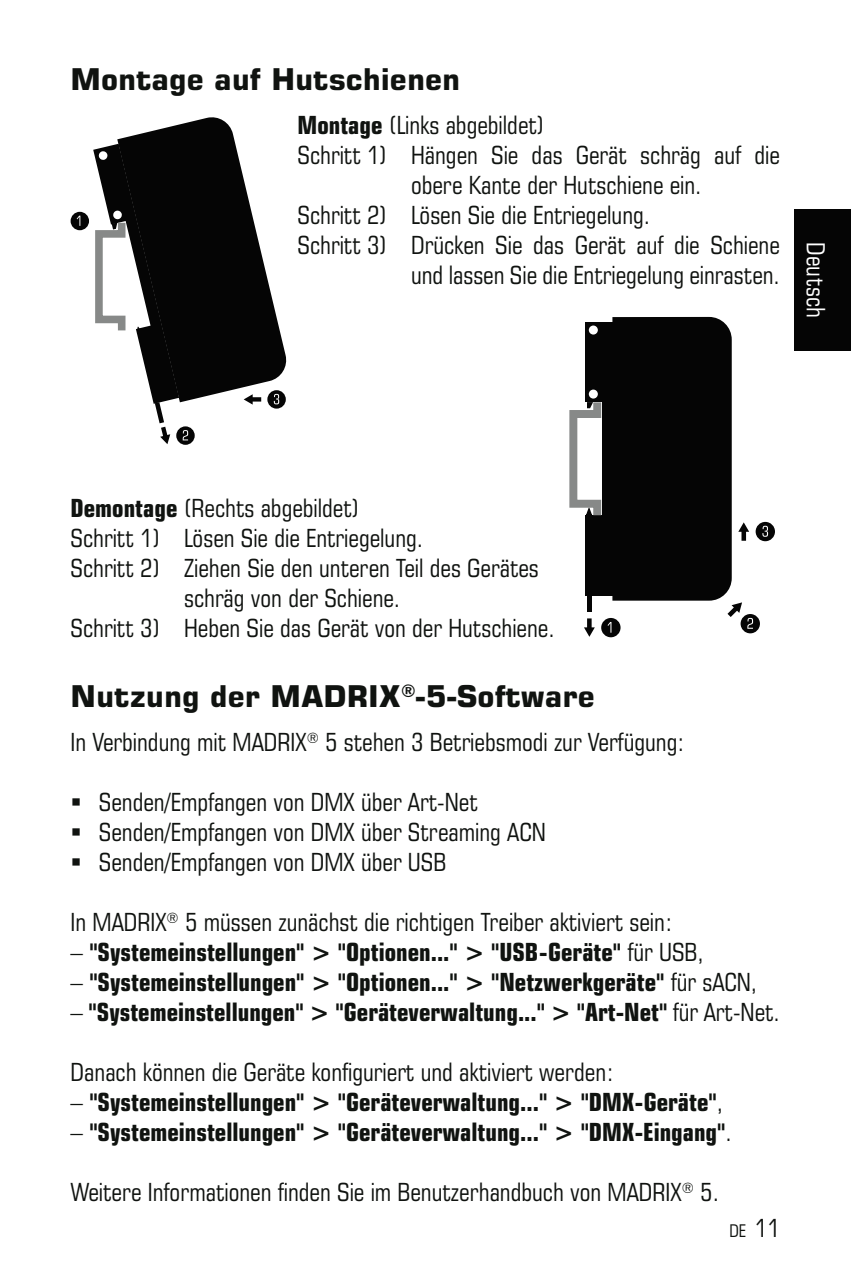
<style>
.page{position:relative;width:851px;height:1269px;background:#fff}
.page>*{position:absolute;margin:0;border:0;box-sizing:border-box;transform-origin:0 0}
.t1{font:700 30px "Square 721 BT";color:#101310}
.t2{font:condensed 25px/30px "Square 721 BT";color:#101310}
.t3{font:700 condensed 25px "Square 721 BT";color:#101310}
.t4{font:condensed 25px "Square 721 BT";letter-spacing:.01em;color:#fff}
.t5{font:condensed 17.5px "Square 721 BT";color:#101310}
.s1{font-weight:700}
.s2{font-weight:400}
.s3{font-size:25px}
</style>
<div class="page">
<div style="left:793px;top:209px;width:57px;height:142px;background:#050505"></div>
<svg style="left:117px;top:117px;width:170px;height:285px;fill:#050505"></svg>
<div style="left:71px;top:212px;width:18px;height:18px;background:#050505;border-radius:50%"></div>
<svg style="left:77px;top:216px;width:3px;height:10px"></svg>
<svg style="left:176px;top:426px;width:19px;height:19px"></svg>
<svg style="left:93px;top:144px;width:95px;height:300px"></svg>
<svg style="left:267px;top:390px;width:19px;height:19px"></svg>
<svg style="left:274px;top:394px;width:5px;height:10px"></svg>
<div style="left:251px;top:397px;width:10px;height:5px;background:#050505"></div>
<svg style="left:243px;top:394px;width:9px;height:11px"></svg>
<div style="left:740px;top:614px;width:19px;height:19px;background:#050505;border-radius:50%"></div>
<svg style="left:755px;top:522px;width:19px;height:19px"></svg>
<svg style="left:762px;top:526px;width:5px;height:11px"></svg>
<svg style="left:569px;top:317px;width:183px;height:320px"></svg>
<p class="t1" style="left:71px;top:68px;width:391px">Montage auf Hutschienen</p>
<p class="t2" style="left:297px;top:112px;width:249px"><span class="s1">Montage</span> (Links abgebildet)</p>
<p class="t2" style="left:297px;top:142px;width:483px">Schritt 1) Hängen Sie das Gerät schräg auf die</p>
<p class="t2" style="left:411px;top:172px;width:292px">obere Kante der Hutschiene ein.</p>
<p class="t2" style="left:297px;top:202px;width:354px">Schritt 2) Lösen Sie die Entriegelung.</p>
<p class="t2" style="left:297px;top:232px;width:483px">Schritt 3) Drücken Sie das Gerät auf die Schiene</p>
<p class="t2" style="left:411px;top:262px;width:370px">und lassen Sie die Entriegelung einrasten.</p>
<p class="t4" style="left:825px;top:242px;width:78px;rotate:90deg">Deutsch</p>
<p class="t2" style="left:71px;top:495px;width:290px"><span class="s1">Demontage</span> (Rechts abgebildet)</p>
<p class="t2" style="left:71px;top:525px;width:354px">Schritt 1) Lösen Sie die Entriegelung.</p>
<p class="t2" style="left:71px;top:555px;width:469px">Schritt 2) Ziehen Sie den unteren Teil des Gerätes</p>
<p class="t2" style="left:184px;top:585px;width:217px">schräg von der Schiene.</p>
<p class="t2" style="left:71px;top:615px;width:485px">Schritt 3) Heben Sie das Gerät von der Hutschiene.</p>
<p class="t1" style="left:71px;top:685px;width:525px">Nutzung der MADRIX<sup>®</sup>-5-Software</p>
<p class="t2" style="left:71px;top:729px;width:615px">In Verbindung mit MADRIX<sup>®</sup> 5 stehen 3 Betriebsmodi zur Verfügung:</p>
<p class="t2" style="left:99px;top:789px;width:448px">Senden/Empfangen von DMX über Art-Net<br>Senden/Empfangen von DMX über Streaming ACN<br>Senden/Empfangen von DMX über USB</p>
<p class="t2" style="left:71px;top:909px;width:603px">In MADRIX<sup>®</sup> 5 müssen zunächst die richtigen Treiber aktiviert sein:</p>
<p class="t3" style="left:71px;top:943px;width:634px"><span class="s2">–</span> "Systemeinstellungen" &gt; "Optionen..." &gt; "USB-Geräte" <span class="s2">für USB,</span></p>
<p class="t3" style="left:71px;top:973px;width:688px"><span class="s2">–</span> "Systemeinstellungen" &gt; "Optionen..." &gt; "Netzwerkgeräte" <span class="s2">für sACN,</span></p>
<p class="t3" style="left:71px;top:1003px;width:710px"><span class="s2">–</span> "Systemeinstellungen" &gt; "Geräteverwaltung..." &gt; "Art-Net" <span class="s2">für Art-Net.</span></p>
<p class="t2" style="left:71px;top:1059px;width:544px">Danach können die Geräte konfiguriert und aktiviert werden:</p>
<p class="t3" style="left:71px;top:1093px;width:653px"><span class="s2">–</span> "Systemeinstellungen" &gt; "Geräteverwaltung..." &gt; "DMX-Geräte"<span class="s2">,</span></p>
<p class="t3" style="left:71px;top:1123px;width:662px"><span class="s2">–</span> "Systemeinstellungen" &gt; "Geräteverwaltung..." &gt; "DMX-Eingang"<span class="s2">.</span></p>
<p class="t2" style="left:71px;top:1179px;width:649px">Weitere Informationen finden Sie im Benutzerhandbuch von MADRIX<sup>®</sup> 5.</p>
<p class="t5" style="left:729px;top:1224px;width:52px">DE <span class="s3">11</span></p>
</div>
